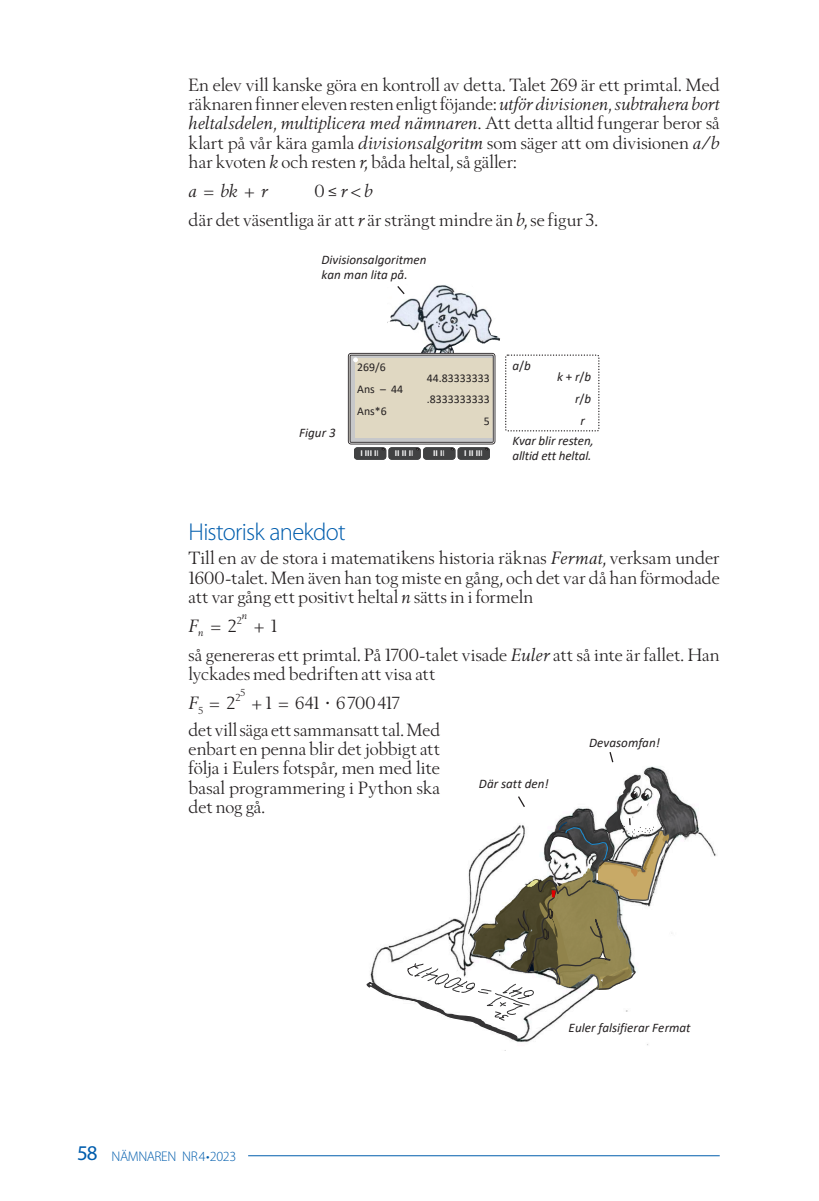
<style>
.page{position:relative;width:819px;height:1201px;background:#fff}
.page>*{position:absolute;margin:0;border:0;box-sizing:border-box;transform-origin:0 0}
.t1{font:300 24.5px "Myriad Pro";letter-spacing:-.03em;color:#015dad}
.t2{font:17.5px/19.2px "Berling Nova Display Pro";letter-spacing:.005em;color:#231f20;text-align:justify}
.t3{font:italic 17.5px "Berling Nova Display Pro";color:#231f20}
.t4{font:300 14px "Myriad Pro";letter-spacing:-.03em;color:#015dad}
.t5{font:italic 13.12px/14.5px "Calibri";color:#231f20}
.t6{font:11.9px "Calibri";color:#231f20}
.t7{font:10.15px "Berling Nova Display Pro";color:#231f20}
.t8{font:italic 10.15px "Berling Nova Display Pro";color:#231f20}
.t9{font:700 9.1px "Calibri";letter-spacing:-.01em;color:#fff}
.s1{font-style:italic}
.s2{font-style:normal}
.s3{font-weight:400}
.s4{font-style:italic;font-size:17.5px}
.s5{font-size:17.5px}
.s6{font-family:"Berling Nova Text Pro";font-weight:700}
.s7{font-weight:400;font-size:21px}
</style>
<div class="page">
<hr style="left:248px;top:1155px;width:471px;height:1px;background:#015dad">
<svg style="left:366px;top:752px;width:329px;height:287px"></svg>
<div style="left:505px;top:354px;width:94px;height:77px;border:1px dashed #231f20;border-radius:2px"></div>
<div style="left:389px;top:448px;width:31px;height:11px;background:#414243;border-radius:3px"></div>
<div style="left:388px;top:447px;width:32px;height:13px;border:1px solid #414243;border-radius:3px"></div>
<div style="left:423px;top:448px;width:32px;height:11px;background:#414243;border-radius:3px"></div>
<div style="left:423px;top:447px;width:32px;height:13px;border:1px solid #414243;border-radius:3px"></div>
<div style="left:458px;top:448px;width:31px;height:11px;background:#414243;border-radius:3px"></div>
<div style="left:457px;top:447px;width:33px;height:13px;border:1px solid #414243;border-radius:3px"></div>
<div style="left:354px;top:448px;width:32px;height:11px;background:#414243;border-radius:3px"></div>
<div style="left:354px;top:447px;width:32px;height:13px;border:1px solid #414243;border-radius:3px"></div>
<svg style="left:348px;top:285px;width:152px;height:165px"></svg>
<p class="t2" style="left:189px;top:75px;width:532px">En elev vill kanske göra en kontroll av detta. Talet 269 är ett primtal. Med räknaren finner eleven resten enligt föjande: <span class="s1">utför divisionen, subtrahera bort heltalsdelen, multiplicera med nämnaren</span>. Att detta alltid fungerar beror så klart på vår kära gamla <span class="s1">divisionsalgoritm</span> som säger att om divisionen <span class="s1">a/b </span>har kvoten <span class="s1">k</span> och resten <span class="s1">r</span>, båda heltal, så gäller:</p>
<p class="t3" style="left:189px;top:180px;width:81px">a <span class="s2">=</span> bk <span class="s2">+</span> r</p>
<p class="t2" style="left:189px;top:176px;width:411px;line-height:28.9px;text-indent:126px">0 ≤<span class="s1">r</span> &lt; <span class="s1">b<br></span>där det väsentliga är att <span class="s1">r</span> är strängt mindre än <span class="s1">b</span>, se figur 3.</p>
<p class="t5" style="left:321px;top:252px;width:107px">Divisionsalgoritmen kan man lita på.</p>
<p class="t5" style="left:299px;top:425px;width:38px">Figur 3</p>
<p class="t6" style="left:357px;top:358px;width:30px">269/6</p>
<p class="t6" style="left:357px;top:381px;width:48px">Ans – 44</p>
<p class="t6" style="left:357px;top:402px;width:31px">Ans*6</p>
<p class="t6" style="left:427px;top:369px;width:64px">44.83333333</p>
<p class="t6" style="left:427px;top:391px;width:64px">.8333333333</p>
<p class="t6" style="left:484px;top:412px;width:7px">5</p>
<p class="t9" style="left:360px;top:446px;width:20px">I III I<span class="s3">I</span></p>
<p class="t9" style="left:395px;top:446px;width:20px">II II I<span class="s3">I</span></p>
<p class="t9" style="left:433px;top:446px;width:13px">II I<span class="s3">I</span></p>
<p class="t9" style="left:464px;top:446px;width:20px">I II II<span class="s3">I</span></p>
<p class="t5" style="left:512px;top:358px;width:20px">a<span class="s2">/</span>b</p>
<p class="t5" style="left:557px;top:369px;width:35px">k <span class="s2">+</span>r<span class="s2">/</span>b</p>
<p class="t5" style="left:575px;top:391px;width:17px">r<span class="s2">/</span>b</p>
<p class="t5" style="left:580px;top:413px;width:6px">r</p>
<p class="t5" style="left:512px;top:433px;width:83px">Kvar blir resten, alltid ett heltal.</p>
<h1 class="t1" style="left:189px;top:518px;width:158px">Historisk anekdot</h1>
<p class="t2" style="left:189px;top:548px;width:532px">Till en av de stora i matematikens historia räknas <span class="s1">Fermat</span>, verksam under 1600-talet. Men även han tog miste en gång, och det var då han förmodade att var gång ett positivt heltal <span class="s1">n</span> sätts in i formeln</p>
<p class="t2" style="left:189px;top:615px;width:55px"><span class="s1">F</span><sub>n</sub> = 2<sup>2</sup></p>
<p class="t8" style="left:242px;top:609px;width:7px">n</p>
<p class="t2" style="left:189px;top:611px;width:532px;line-height:28.9px;text-indent:65px">+ 1<br>så genereras ett primtal. På 1700-talet visade <span class="s1">Euler</span> att så inte är fallet. Han</p>
<p class="t2" style="left:189px;top:664px;width:248px">lyckades med bedriften att visa att</p>
<p class="t7" style="left:189px;top:698px;width:53px"><span class="s4">F</span>5 <span class="s5">= 2</span>2</p>
<p class="t7" style="left:240px;top:686px;width:6px">5</p>
<p class="t2" style="left:251px;top:692px;width:150px">+ 1 = 641 <span class="s6">·</span> 6700417</p>
<p class="t2" style="left:189px;top:720px;width:253px">det vill säga ett sammansatt tal. Med enbart en penna blir det jobbigt att följa i Eulers fotspår, men med lite basal programmering i Python ska det nog gå.</p>
<p class="t5" style="left:479px;top:776px;width:71px">Där satt den!</p>
<p class="t5" style="left:589px;top:734px;width:72px">Devasomfan!</p>
<p class="t4" style="left:77px;top:1148px;width:161px"><span class="s7">58</span> NÄMNAREN NR4•2023</p>
<p class="t5" style="left:568px;top:1019px;width:123px">Euler falsifierar Fermat</p>
</div>
